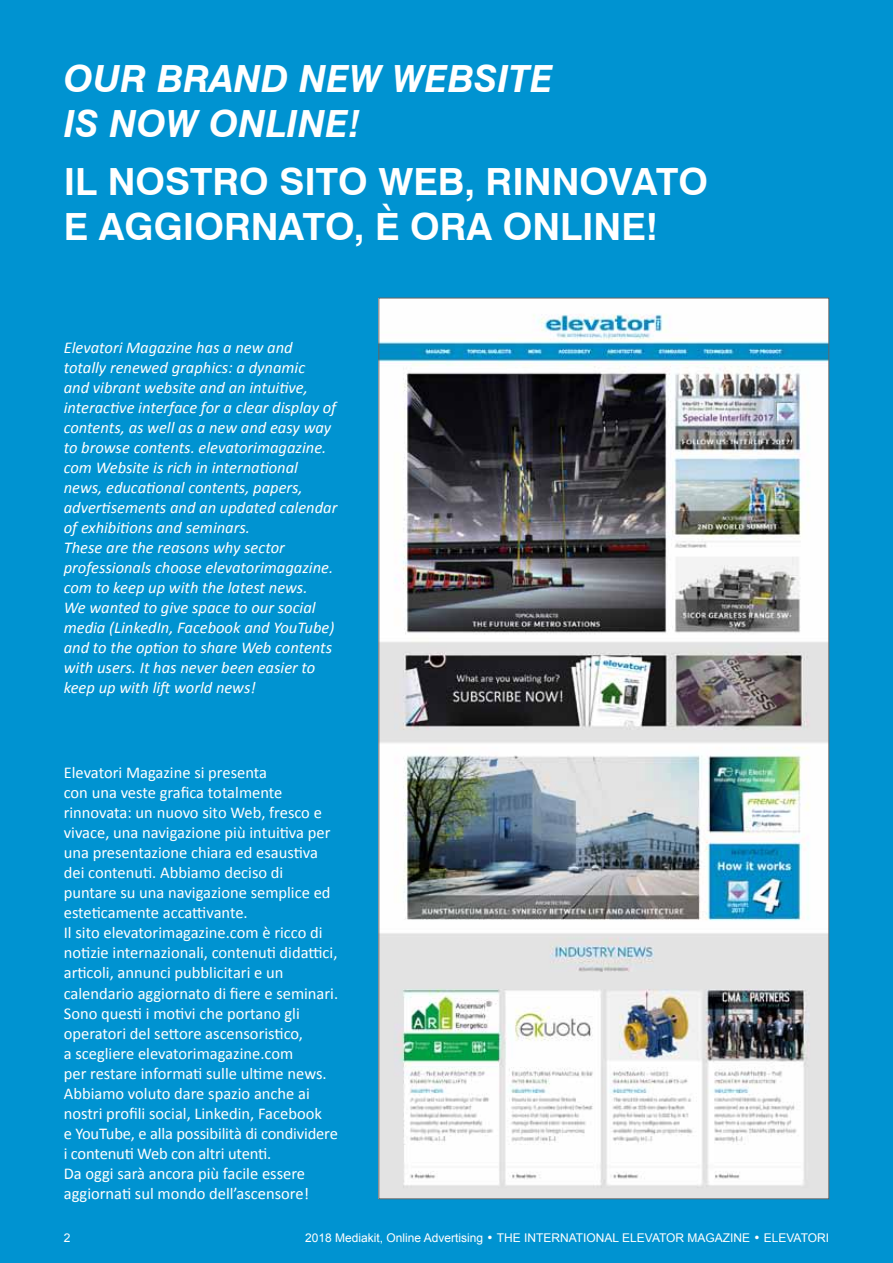
<style>
.page{position:relative;width:893px;height:1263px;background:#0093d1}
.page>*{position:absolute;margin:0;border:0;box-sizing:border-box;transform-origin:0 0}
.t1{font:700 37.5px/45px "Swiss 721 BT";color:#fff}
.t2{font:italic 700 37.5px/45px "Swiss 721 BT";color:#fff}
.t3{font:16.5px/20.1px "Calibri";color:#fff}
.t4{font:italic 16.5px/20.1px "Calibri";color:#fff}
.t5{font:12px "Arial";color:#fff}
.s1{font-family:"Swiss 721 BT";font-weight:300}
</style>
<div class="page">
<img style="left:380px;top:300px;width:447px;height:897px">
<h1 class="t2" style="left:64px;top:56px;width:491px">OUR BRAND NEW WEBSITE<br>IS NOW ONLINE!</h1>
<h1 class="t1" style="left:64px;top:159px;width:646px">IL NOSTRO SITO WEB, RI NNOVATO<br>E AGGIORNATO, È ORA ONLI NE!</h1>
<p class="t4" style="left:64px;top:336px;width:275px">Elevatori Magazine has a new and totally renewed graphics: a dynamic<br>and vibrant website and an intuitive, interactive interface for a clear display of contents, as well as a new and easy way to browse contents. elevatorimagazine. com Website is rich in international news, educational contents, papers, advertisements and an updated calendar of exhibitions and seminars.<br>These are the reasons why sector professionals choose elevatorimagazine. com to keep up with the latest news.<br>We wanted to give space to our social media (LinkedIn, Facebook and YouTube) and to the option to share Web contents with users. It has never been easier to keep up with lift world news!</p>
<p class="t3" style="left:64px;top:762px;width:276px">Elevatori Magazine si presenta<br>con una veste grafica totalmente rinnovata: un nuovo sito Web, fresco e vivace, una navigazione più intuitiva per una presentazione chiara ed esaustiva dei contenuti. Abbiamo deciso di puntare su una navigazione semplice ed esteticamente accattivante.<br>Il sito elevatorimagazine.com è ricco di notizie internazionali, contenuti didattici, articoli, annunci pubblicitari e un calendario aggiornato di fiere e seminari.<br>Sono questi i motivi che portano gli operatori del settore ascensoristico,<br>a scegliere elevatorimagazine.com<br>per restare informati sulle ultime news.<br>Abbiamo voluto dare spazio anche ai nostri profili social, Linkedin, Facebook<br>e YouTube, e alla possibilità di condividere i contenuti Web con altri utenti.<br>Da oggi sarà ancora più facile essere aggiornati sul mondo dell’ascensore!</p>
<p class="t5" style="left:64px;top:1230px;width:8px">2</p>
<p class="t5" style="left:305px;top:1230px;width:526px">2018 Mediakit, Online Advertising <span class="s1">•</span> THE INTERNATIONAL ELEVATOR MAGAZINE <span class="s1">•</span> ELEVATORI</p>
</div>
